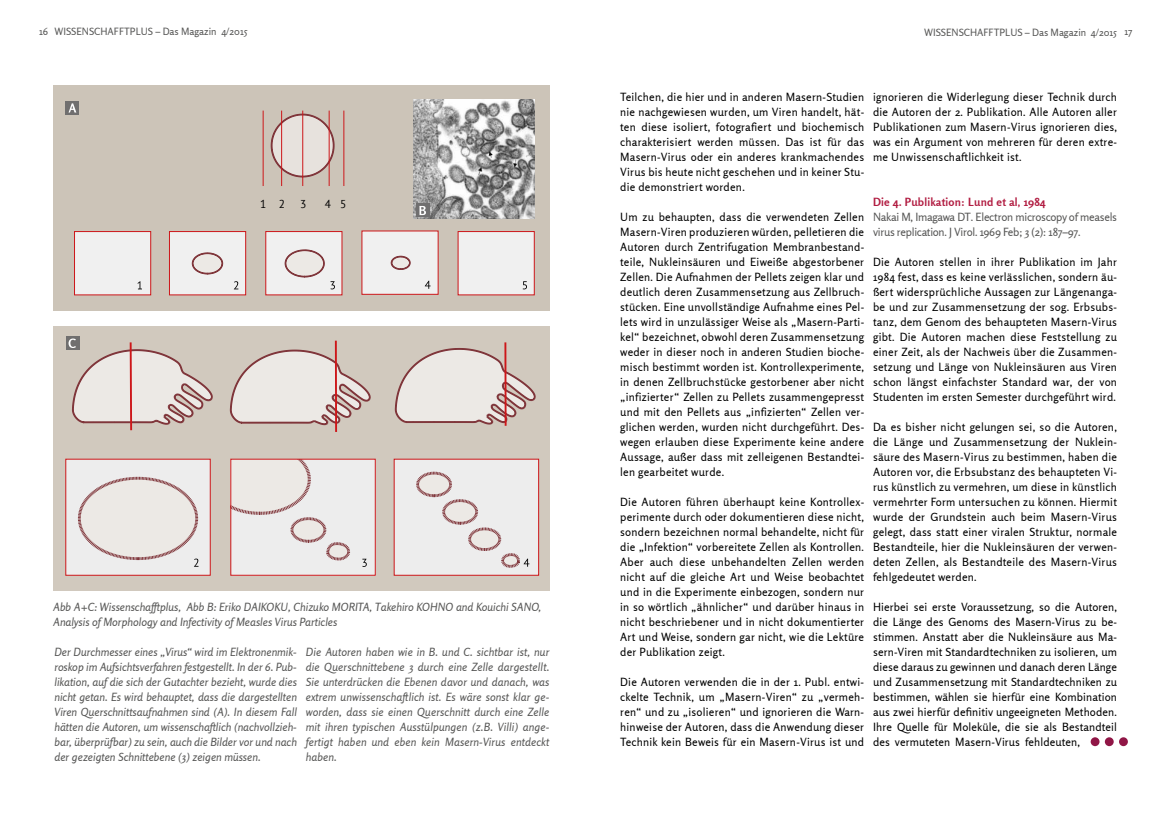
<style>
.page{position:relative;width:1170px;height:833px;background:#fff}
.page>*{position:absolute;margin:0;border:0;box-sizing:border-box;transform-origin:0 0}
.t1{font:11.38px "PT Sans";color:#000}
.t2{font:11.25px/15px "Rosario";letter-spacing:.02em;color:#000;text-align:justify}
.t3{font:italic 11.25px/15px "Rosario";color:#575756;text-align:justify}
.t4{font:11.25px/15px "Rosario";letter-spacing:-.025em;color:#575756}
.t5{font:700 11.25px "Rosario";letter-spacing:.02em;color:#b11c41}
.t6{font:10px "Rosario";color:#575756}
</style>
<div class="page">
<div style="left:53px;top:326px;width:496px;height:265px;background:#d1c9be"></div>
<div style="left:66px;top:336px;width:13px;height:13px;background:#706f6f"></div>
<div style="left:53px;top:86px;width:496px;height:225px;background:#ccc4b8"></div>
<div style="left:66px;top:102px;width:13px;height:13px;background:#706f6f"></div>
<div style="left:65px;top:459px;width:146px;height:117px;background:#ededed;border:1px solid #cd171a"></div>
<svg style="left:229px;top:340px;width:142px;height:85px"></svg>
<div style="left:231px;top:459px;width:144px;height:116px;background:#ededed"></div>
<div style="left:393px;top:459px;width:146px;height:117px;background:#ededed;border:1px solid #cd171a"></div>
<svg style="left:77px;top:459px;width:452px;height:109px"></svg>
<svg style="left:394px;top:342px;width:142px;height:83px"></svg>
<hr style="left:335px;top:341px;width:2px;height:91px;background:#cd171a">
<hr style="left:504px;top:342px;width:2px;height:84px;background:#cd171a">
<svg style="left:270px;top:113px;width:65px;height:65px"></svg>
<hr style="left:263px;top:111px;width:1px;height:75px;background:#cd171a">
<hr style="left:281px;top:111px;width:1px;height:75px;background:#cd171a">
<hr style="left:302px;top:111px;width:1px;height:75px;background:#cd171a">
<hr style="left:329px;top:111px;width:1px;height:75px;background:#cd171a">
<hr style="left:343px;top:111px;width:1px;height:75px;background:#cd171a">
<div style="left:74px;top:231px;width:77px;height:64px;background:#f0f0f0;border:1px solid #cd171a"></div>
<svg style="left:137px;top:281px;width:5px;height:8px"></svg>
<div style="left:169px;top:231px;width:77px;height:64px;background:#f0f0f0;border:1px solid #cd171a"></div>
<svg style="left:191px;top:252px;width:32px;height:23px"></svg>
<svg style="left:234px;top:281px;width:4px;height:8px"></svg>
<div style="left:457px;top:231px;width:77px;height:64px;background:#f0f0f0"></div>
<svg style="left:522px;top:281px;width:5px;height:8px"></svg>
<div style="left:265px;top:231px;width:77px;height:64px;background:#f0f0f0;border:1px solid #cd171a"></div>
<svg style="left:284px;top:249px;width:51px;height:40px"></svg>
<div style="left:361px;top:230px;width:77px;height:65px;background:#f0f0f0"></div>
<svg style="left:390px;top:255px;width:21px;height:15px"></svg>
<svg style="left:425px;top:281px;width:5px;height:8px"></svg>
<svg style="left:68px;top:103px;width:8px;height:9px"></svg>
<svg style="left:69px;top:338px;width:144px;height:93px"></svg>
<img style="left:414px;top:100px;width:120px;height:118px">
<div style="left:416px;top:204px;width:13px;height:13px;background:#706f6f"></div>
<svg style="left:419px;top:206px;width:7px;height:9px"></svg>
<div style="left:1090px;top:737px;width:9px;height:9px;background:#901646;border-radius:50%"></div>
<div style="left:1104px;top:737px;width:9px;height:9px;background:#901646;border-radius:50%"></div>
<svg style="left:1118px;top:737px;width:9px;height:9px"></svg>
<p class="t6" style="left:39px;top:26px;width:210px">16 WISSENSCHAFFTPLUS – Das Magazin 4/2015</p>
<p class="t6" style="left:924px;top:26px;width:210px">WISSENSCHAFFTPLUS – Das Magazin 4/2015 17</p>
<p class="t1" style="left:260px;top:197px;width:26px">1 2</p>
<p class="t1" style="left:300px;top:197px;width:8px">3</p>
<p class="t1" style="left:325px;top:197px;width:23px">4 5</p>
<p class="t3" style="left:53px;top:599px;width:489px">Abb A+C: Wissenschafftplus, Abb B: Eriko DAIKOKU, Chizuko MORITA, Takehiro KOHNO and Kouichi SANO,<br>Analysis of Morphology and Infectivity of Measles Virus Particles</p>
<p class="t3" style="left:54px;top:644px;width:244px">Der Durchmesser eines „Virus“ wird im Elektronenmik&shy;roskop im Aufsichtsverfahren festgestellt. In der 6. Pub&shy;likation, auf die sich der Gutachter bezieht, wurde dies nicht getan. Es wird behauptet, dass die dargestellten Viren Querschnittsaufnahmen sind (A). In diesem Fall hätten die Autoren, um wissenschaftlich (nachvollzieh&shy;bar, überprüfbar) zu sein, auch die Bilder vor und nach der gezeigten Schnittebene (3) zeigen müssen.</p>
<p class="t3" style="left:306px;top:644px;width:245px">Die Autoren haben wie in B. und C. sichtbar ist, nur die Querschnittebene 3 durch eine Zelle dargestellt.<br>Sie unterdrücken die Ebenen davor und danach, was extrem unwissenschaftlich ist. Es wäre sonst klar ge&shy;worden, dass sie einen Querschnitt durch eine Zelle mit ihren typischen Ausstülpungen (z.B. Villi) ange&shy;fertigt haben und eben kein Masern-Virus entdeckt haben.</p>
<p class="t2" style="left:620px;top:89px;width:245px">Teilchen, die hier und in anderen Masern-Studien nie nachgewiesen wurden, um Viren handelt, hät&shy;ten diese isoliert, fotografiert und biochemisch charakterisiert werden müssen. Das ist für das Masern-Virus oder ein anderes krankmachendes Virus bis heute nicht geschehen und in keiner Stu&shy;die demonstriert worden.</p>
<p class="t2" style="left:620px;top:209px;width:245px">Um zu behaupten, dass die verwendeten Zellen Masern-Viren produzieren würden, pelletieren die Autoren durch Zentrifugation Membranbestand&shy;teile, Nukleinsäuren und Eiweiße abgestorbener Zellen. Die Aufnahmen der Pellets zeigen klar und deutlich deren Zusammensetzung aus Zellbruch&shy;stücken. Eine unvollständige Aufnahme eines Pel&shy;lets wird in unzulässiger Weise als „Masern-Parti&shy;kel“ bezeichnet, obwohl deren Zusammensetzung weder in dieser noch in anderen Studien bioche&shy;misch bestimmt worden ist. Kontrollexperimente, in denen Zellbruchstücke gestorbener aber nicht „infizierter“ Zellen zu Pellets zusammengepresst und mit den Pellets aus „infizierten“ Zellen ver&shy;glichen werden, wurden nicht durchgeführt. Des&shy;wegen erlauben diese Experimente keine andere Aussage, außer dass mit zelleigenen Bestandtei&shy;len gearbeitet wurde.</p>
<p class="t2" style="left:620px;top:494px;width:245px">Die Autoren führen überhaupt keine Kontrollex&shy;perimente durch oder dokumentieren diese nicht, sondern bezeichnen normal behandelte, nicht für die „Infektion“ vorbereitete Zellen als Kontrollen.<br>Aber auch diese unbehandelten Zellen werden nicht auf die gleiche Art und Weise beobachtet und in die Experimente einbezogen, sondern nur in so wörtlich „ähnlicher“ und darüber hinaus in nicht beschriebener und in nicht dokumentierter Art und Weise, sondern gar nicht, wie die Lektüre der Publikation zeigt.</p>
<p class="t2" style="left:620px;top:674px;width:245px">Die Autoren verwenden die in der 1. Publ. entwi&shy;ckelte Technik, um „Masern-Viren“ zu „vermeh&shy;ren“ und zu „isolieren“ und ignorieren die Warn&shy;hinweise der Autoren, dass die Anwendung dieser Technik kein Beweis für ein Masern-Virus ist und</p>
<p class="t2" style="left:873px;top:89px;width:245px">ignorieren die Widerlegung dieser Technik durch die Autoren der 2. Publikation. Alle Autoren aller Publikationen zum Masern-Virus ignorieren dies, was ein Argument von mehreren für deren extre&shy;me Unwissenschaftlichkeit ist.</p>
<p class="t5" style="left:873px;top:195px;width:174px">Die 4. Publikation: Lund et al, 1984</p>
<p class="t4" style="left:873px;top:209px;width:245px">Nakai M, Imagawa DT. Electron microscopy of measels virus replication. J Virol. 1969 Feb; 3 (2): 187–97.</p>
<p class="t2" style="left:873px;top:254px;width:245px">Die Autoren stellen in ihrer Publikation im Jahr 1984 fest, dass es keine verlässlichen, sondern äu&shy;ßert widersprüchliche Aussagen zur Längenanga&shy;be und zur Zusammensetzung der sog. Erbsubs&shy;tanz, dem Genom des behaupteten Masern-Virus gibt. Die Autoren machen diese Feststellung zu einer Zeit, als der Nachweis über die Zusammen&shy;setzung und Länge von Nukleinsäuren aus Viren schon längst einfachster Standard war, der von Studenten im ersten Semester durchgeführt wird.</p>
<p class="t2" style="left:873px;top:419px;width:245px">Da es bisher nicht gelungen sei, so die Autoren, die Länge und Zusammensetzung der Nuklein&shy;säure des Masern-Virus zu bestimmen, haben die Autoren vor, die Erbsubstanz des behaupteten Vi&shy;rus künstlich zu vermehren, um diese in künstlich vermehrter Form untersuchen zu können. Hiermit wurde der Grundstein auch beim Masern-Virus gelegt, dass statt einer viralen Struktur, normale Bestandteile, hier die Nukleinsäuren der verwen&shy;deten Zellen, als Bestandteile des Masern-Virus fehlgedeutet werden.</p>
<p class="t2" style="left:873px;top:599px;width:245px">Hierbei sei erste Voraussetzung, so die Autoren, die Länge des Genoms des Masern-Virus zu be&shy;stimmen. Anstatt aber die Nukleinsäure aus Ma&shy;sern-Viren mit Standardtechniken zu isolieren, um diese daraus zu gewinnen und danach deren Länge und Zusammensetzung mit Standardtechniken zu bestimmen, wählen sie hierfür eine Kombination aus zwei hierfür definitiv ungeeigneten Methoden.<br>Ihre Quelle für Moleküle, die sie als Bestandteil des vermuteten Masern-Virus fehldeuten,</p>
</div>
